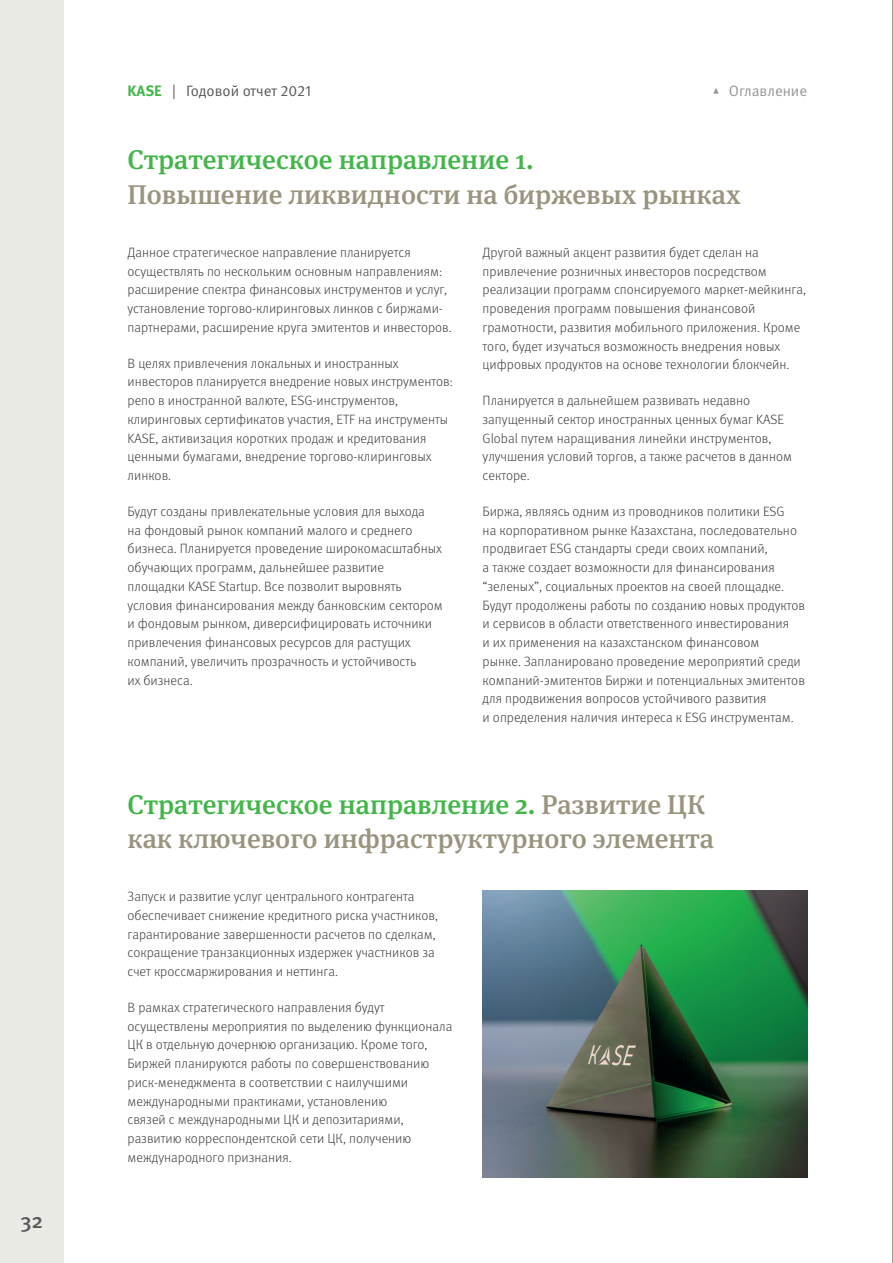
<style>
.page{position:relative;width:893px;height:1263px;background:#fff}
.page>*{position:absolute;margin:0;border:0;box-sizing:border-box;transform-origin:0 0}
.t1{font:500 27px/34.5px "Meta Serif Pro";color:#9a947f}
.t2{font:500 27px "Meta Serif Pro";color:#42b649}
.t3{font:500 21px "Meta Pro";color:#57585a}
.t4{font:15px "Meta Pro Norm";color:#57585a}
.t5{font:15px "Meta Pro Norm";color:#939598}
.t6{font:300 13.5px/18.8px "Meta Pro";color:#3e3e3f}
.s1{font-family:"Meta Pro";font-weight:700;color:#42b649}
.s2{color:#42b649}
</style>
<div class="page">
<div style="left:0;top:0;width:64px;height:1263px;background:#e9eae4"></div>
<hr style="left:892px;top:0;width:1px;height:1263px;background:#9a947f">
<img style="left:483px;top:891px;width:325px;height:287px">
<h2 class="t3" style="left:20px;top:1205px;width:24px">32</h2>
<p class="t4" style="left:128px;top:80px;width:185px"><span class="s1">KASE</span> | Годовой отчет 2021</p>
<p class="t5" style="left:712px;top:80px;width:97px">▴ Оглавление</p>
<h1 class="t2" style="left:128px;top:139px;width:408px">Стратегическое направление 1.</h1>
<h1 class="t1" style="left:128px;top:175px;width:615px">Повышение ликвидности на биржевых рынках</h1>
<p class="t6" style="left:128px;top:242px;width:326px">Данное стратегическое направление планируется осуществлять по нескольким основным направлениям: расширение спектра финансовых инструментов и услуг, установление торгово-клиринговых линков с биржами&shy;партнерами, расширение круга эмитентов и инвесторов.</p>
<p class="t6" style="left:128px;top:353px;width:327px">В целях привлечения локальных и иностранных инвесторов планируется внедрение новых инструментов: репо в иностранной валюте, ESG-инструментов, клиринговых сертификатов участия, ETF на инструменты KASE, активизация коротких продаж и кредитования ценными бумагами, внедрение торгово-клиринговых линков.</p>
<p class="t6" style="left:128px;top:501px;width:317px">Будут созданы привлекательные условия для выхода<br>на фондовый рынок компаний малого и среднего бизнеса. Планируется проведение широкомасштабных обучающих программ, дальнейшее развитие площадки KASE Startup. Все позволит выровнять условия финансирования между банковским сектором и фондовым рынком, диверсифицировать источники привлечения финансовых ресурсов для растущих компаний, увеличить прозрачность и устойчивость<br>их бизнеса.</p>
<p class="t6" style="left:483px;top:242px;width:325px">Другой важный акцент развития будет сделан на привлечение розничных инвесторов посредством реализации программ спонсируемого маркет-мейкинга, проведения программ повышения финансовой грамотности, развития мобильного приложения. Кроме того, будет изучаться возможность внедрения новых цифровых продуктов на основе технологии блокчейн.</p>
<p class="t6" style="left:483px;top:390px;width:311px">Планируется в дальнейшем развивать недавно запущенный сектор иностранных ценных бумаг KASE Global путем наращивания линейки инструментов, улучшения условий торгов, а также расчетов в данном секторе.</p>
<p class="t6" style="left:483px;top:501px;width:324px">Биржа, являясь одним из проводников политики ESG<br>на корпоративном рынке Казахстана, последовательно продвигает ESG стандарты среди своих компаний,<br>а также создает возможности для финансирования “зеленых”, социальных проектов на своей площадке.<br>Будут продолжены работы по созданию новых продуктов и сервисов в области ответственного инвестирования<br>и их применения на казахстанском финансовом<br>рынке. Запланировано проведение мероприятий среди компаний-эмитентов Биржи и потенциальных эмитентов для продвижения вопросов устойчивого развития<br>и определения наличия интереса к ESG инструментам.</p>
<h1 class="t1" style="left:128px;top:785px;width:588px"><span class="s2">Стратегическое направление 2.</span> Развитие ЦК как ключевого инфраструктурного элемента</h1>
<p class="t6" style="left:128px;top:886px;width:312px">Запуск и развитие услуг центрального контрагента обеспечивает снижение кредитного риска участников, гарантирование завершенности расчетов по сделкам, сокращение транзакционных издержек участников за счет кроссмаржирования и неттинга.</p>
<p class="t6" style="left:128px;top:997px;width:326px">В рамках стратегического направления будут осуществлены мероприятия по выделению функционала ЦК в отдельную дочернюю организацию. Кроме того, Биржей планируются работы по совершенствованию риск-менеджмента в соответствии с наилучшими международными практиками, установлению<br>связей с международными ЦК и депозитариями, развитию корреспондентской сети ЦК, получению международного признания.</p>
</div>
